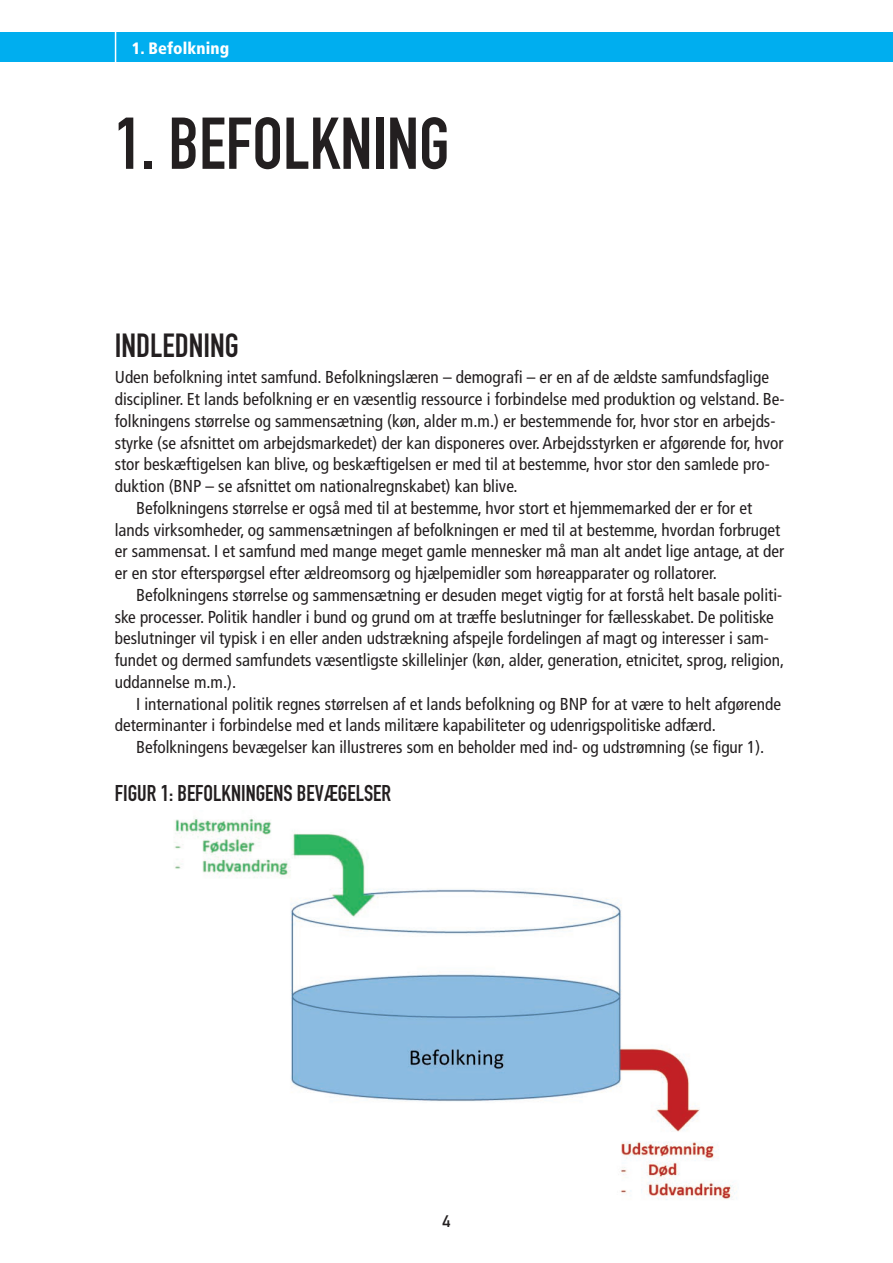
<style>
.page{position:relative;width:893px;height:1263px;background:#fff}
.page>*{position:absolute;margin:0;border:0;box-sizing:border-box;transform-origin:0 0}
.t1{font:72px "DIN Engschrift";color:#231f20}
.t2{font:33px "DIN Engschrift";color:#231f20}
.t3{font:22.5px "DIN Engschrift";color:#231f20}
.t4{font:condensed 17.25px "Frutiger";color:#231f20}
.t5{font:900 condensed 16.5px "Frutiger";letter-spacing:.005em;color:#fff}
.t6{font:16.5px "DIN Mittelschrift Alternate";color:#231f20}
</style>
<div class="page">
<div style="left:0;top:32px;width:893px;height:30px;background:#00aeef"></div>
<hr style="left:115px;top:30px;width:1px;height:42px;background:#fff">
<img style="left:174px;top:818px;width:563px;height:382px">
<p class="t5" style="left:132px;top:39px;width:99px">1. Befolkning</p>
<h1 class="t1" style="left:115px;top:101px;width:336px">1. BEFOLKNING</h1>
<h2 class="t2" style="left:115px;top:326px;width:126px">INDLEDNING</h2>
<p class="t4" style="left:115px;top:367px;width:656px">Uden befolkning intet samfund. Befolkningslæren – demografi – er en af de ældste samfundsfaglige</p>
<p class="t4" style="left:115px;top:389px;width:671px">discipliner. Et lands befolkning er en væsentlig ressource i forbindelse med produktion og velstand. Be-</p>
<p class="t4" style="left:115px;top:411px;width:662px">folkningens størrelse og sammensætning (køn, alder m.m.) er bestemmende for, hvor stor en arbejds-</p>
<p class="t4" style="left:115px;top:432px;width:670px">styrke (se afsnittet om arbejdsmarkedet) der kan disponeres over. Arbejdsstyrken er afgørende for, hvor</p>
<p class="t4" style="left:115px;top:454px;width:656px">stor beskæftigelsen kan blive, og beskæftigelsen er med til at bestemme, hvor stor den samlede pro-</p>
<p class="t4" style="left:115px;top:476px;width:404px">duktion (BNP – se afsnittet om nationalregnskabet) kan blive.</p>
<p class="t4" style="left:136px;top:498px;width:618px">Befolkningens størrelse er også med til at bestemme, hvor stort et hjemmemarked der er for et</p>
<p class="t4" style="left:115px;top:519px;width:667px">lands virksomheder, og sammensætningen af befolkningen er med til at bestemme, hvordan forbruget</p>
<p class="t4" style="left:115px;top:541px;width:671px">er sammensat. I et samfund med mange meget gamle mennesker må man alt andet lige antage, at der</p>
<p class="t4" style="left:115px;top:563px;width:604px">er en stor efterspørgsel efter ældreomsorg og hjælpemidler som høreapparater og rollatorer.</p>
<p class="t4" style="left:136px;top:585px;width:648px">Befolkningens størrelse og sammensætning er desuden meget vigtig for at forstå helt basale politi-</p>
<p class="t4" style="left:115px;top:606px;width:660px">ske processer. Politik handler i bund og grund om at træffe beslutninger for fællesskabet. De politiske</p>
<p class="t4" style="left:115px;top:628px;width:656px">beslutninger vil typisk i en eller anden udstrækning afspejle fordelingen af magt og interesser i sam-</p>
<p class="t4" style="left:115px;top:650px;width:671px">fundet og dermed samfundets væsentligste skillelinjer (køn, alder, generation, etnicitet, sprog, religion,</p>
<p class="t4" style="left:115px;top:672px;width:123px">uddannelse m.m.).</p>
<p class="t4" style="left:136px;top:693px;width:646px">I international politik regnes størrelsen af et lands befolkning og BNP for at være to helt afgørende</p>
<p class="t4" style="left:115px;top:715px;width:603px">determinanter i forbindelse med et lands militære kapabiliteter og udenrigspolitiske adfærd.</p>
<p class="t4" style="left:136px;top:737px;width:630px">Befolkningens bevægelser kan illustreres som en beholder med ind- og udstrømning (se figur 1).</p>
<h3 class="t3" style="left:115px;top:780px;width:278px">FIGUR 1: BEFOLKNINGENS BEVÆGELSER</h3>
<p class="t6" style="left:442px;top:1212px;width:9px">4</p>
</div>
